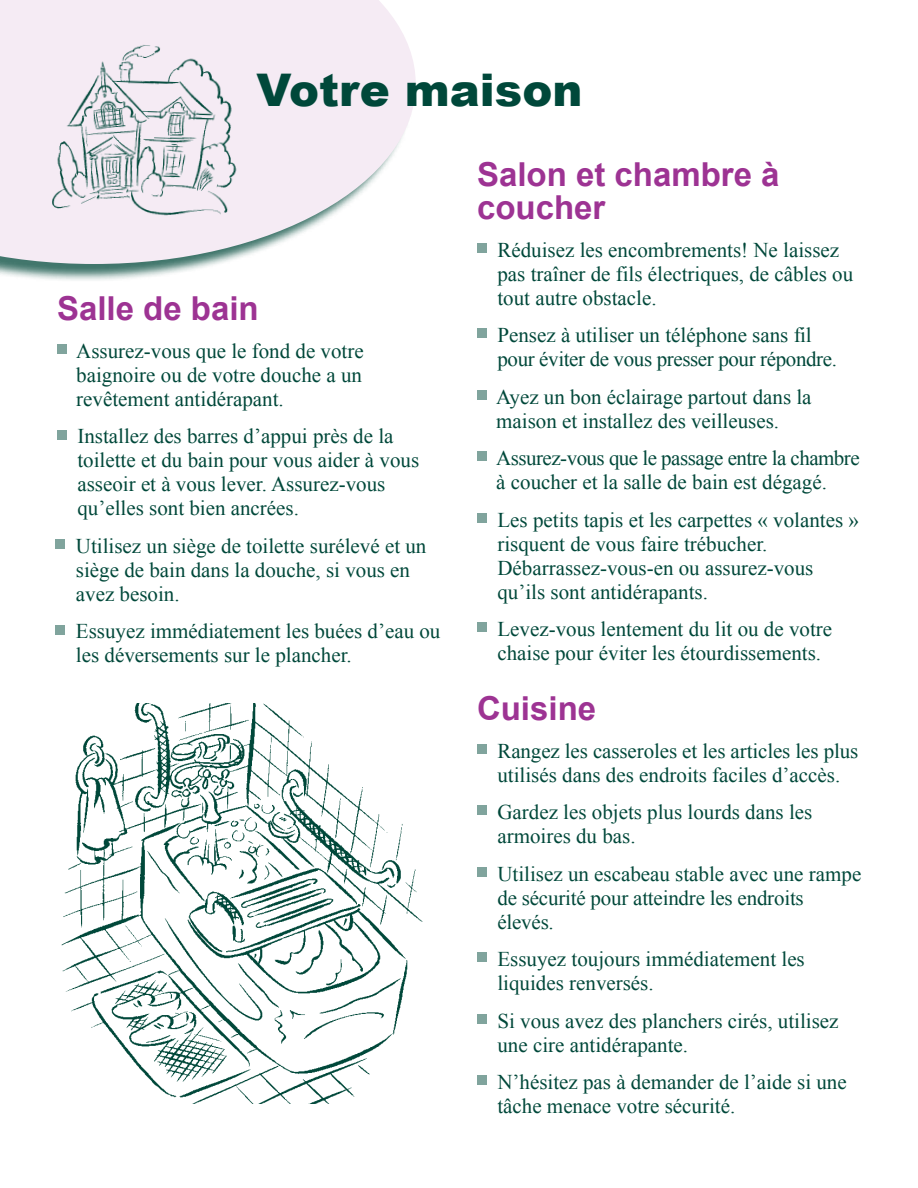
<style>
.page{position:relative;width:918px;height:1188px;background:#fff}
.page>*{position:absolute;margin:0;border:0;box-sizing:border-box;transform-origin:0 0}
.t1{font:900 45px "Arial";color:#00483a}
.t2{font:700 33px/33px "Arial";color:#9d3393}
.t3{font:21px/24px "Times New Roman";color:#00483a}
.t4{font:21px/24px "Times New Roman";letter-spacing:-.025em;color:#00483a}
.t5{font:21px/24px "Times New Roman";letter-spacing:-.02em;color:#00483a}
</style>
<div class="page">
<div style="left:57px;top:344px;width:10px;height:10px;background:#80a49d"></div>
<div style="left:57px;top:430px;width:10px;height:10px;background:#80a49d"></div>
<div style="left:56px;top:539px;width:9px;height:10px;background:#80a49d"></div>
<div style="left:56px;top:625px;width:9px;height:10px;background:#80a49d"></div>
<div style="left:477px;top:243px;width:10px;height:10px;background:#80a49d"></div>
<div style="left:477px;top:329px;width:10px;height:9px;background:#80a49d"></div>
<div style="left:477px;top:390px;width:10px;height:10px;background:#80a49d"></div>
<div style="left:477px;top:452px;width:10px;height:9px;background:#80a49d"></div>
<div style="left:477px;top:513px;width:10px;height:10px;background:#80a49d"></div>
<div style="left:477px;top:623px;width:10px;height:9px;background:#80a49d"></div>
<div style="left:477px;top:744px;width:10px;height:10px;background:#80a49d"></div>
<div style="left:477px;top:806px;width:10px;height:9px;background:#80a49d"></div>
<div style="left:477px;top:867px;width:10px;height:10px;background:#80a49d"></div>
<div style="left:477px;top:953px;width:10px;height:9px;background:#80a49d"></div>
<div style="left:477px;top:1014px;width:10px;height:10px;background:#80a49d"></div>
<div style="left:477px;top:1076px;width:10px;height:9px;background:#80a49d"></div>
<div style="left:0;top:0;width:413px;height:283px;background:#00483a;opacity:.75"></div>
<svg style="left:0;top:0;width:416px;height:264px;fill:#f5ebf4"></svg>
<img style="left:36px;top:39px;width:230px;height:189px">
<img style="left:61px;top:704px;width:362px;height:400px">
<h1 class="t1" style="left:256px;top:73px;width:327px">Votre maison</h1>
<h2 class="t2" style="left:57px;top:295px;width:203px">Salle de bain</h2>
<p class="t3" style="left:76px;top:341px;width:289px;text-align:justify">Assurez-vous que le fond de votre baignoire ou de votre douche a un revêtement antidérapant.</p>
<p class="t3" style="left:77px;top:426px;width:343px">Installez des barres d’appui près de la toilette et du bain pour vous aider à vous asseoir et à vous lever. Assurez-vous qu’elles sont bien ancrées.</p>
<p class="t3" style="left:76px;top:536px;width:352px">Utilisez un siège de toilette surélevé et un siège de bain dans la douche, si vous en avez besoin.</p>
<p class="t3" style="left:76px;top:621px;width:366px">Essuyez immédiatement les buées d’eau ou les déversements sur le plancher.</p>
<h2 class="t2" style="left:477px;top:161px;width:304px">Salon et chambre à coucher</h2>
<p class="t3" style="left:497px;top:239px;width:357px">Réduisez les encombrements! Ne laissez pas traîner de fils électriques, de câbles ou tout autre obstacle.</p>
<p class="t5" style="left:497px;top:325px;width:341px">Pensez à utiliser un téléphone sans fil pour éviter de vous presser pour répondre.</p>
<p class="t3" style="left:496px;top:386px;width:317px">Ayez un bon éclairage partout dans la maison et installez des veilleuses.</p>
<p class="t4" style="left:496px;top:448px;width:365px">Assurez-vous que le passage entre la chambre à coucher et la salle de bain est dégagé.</p>
<p class="t3" style="left:497px;top:509px;width:363px">Les petits tapis et les carpettes « volantes » risquent de vous faire trébucher.<br>Débarrassez-vous-en ou assurez-vous qu’ils sont antidérapants.</p>
<p class="t3" style="left:497px;top:619px;width:336px">Levez-vous lentement du lit ou de votre chaise pour éviter les étourdissements.</p>
<h2 class="t2" style="left:477px;top:695px;width:121px">Cuisine</h2>
<p class="t3" style="left:497px;top:740px;width:362px">Rangez les casseroles et les articles les plus utilisés dans des endroits faciles d’accès.</p>
<p class="t3" style="left:497px;top:802px;width:316px">Gardez les objets plus lourds dans les armoires du bas.</p>
<p class="t3" style="left:497px;top:863px;width:365px">Utilisez un escabeau stable avec une rampe de sécurité pour atteindre les endroits élevés.</p>
<p class="t3" style="left:497px;top:949px;width:309px">Essuyez toujours immédiatement les liquides renversés.</p>
<p class="t3" style="left:497px;top:1010px;width:343px">Si vous avez des planchers cirés, utilisez une cire antidérapante.</p>
<p class="t3" style="left:497px;top:1072px;width:351px">N’hésitez pas à demander de l’aide si une tâche menace votre sécurité.</p>
</div>
